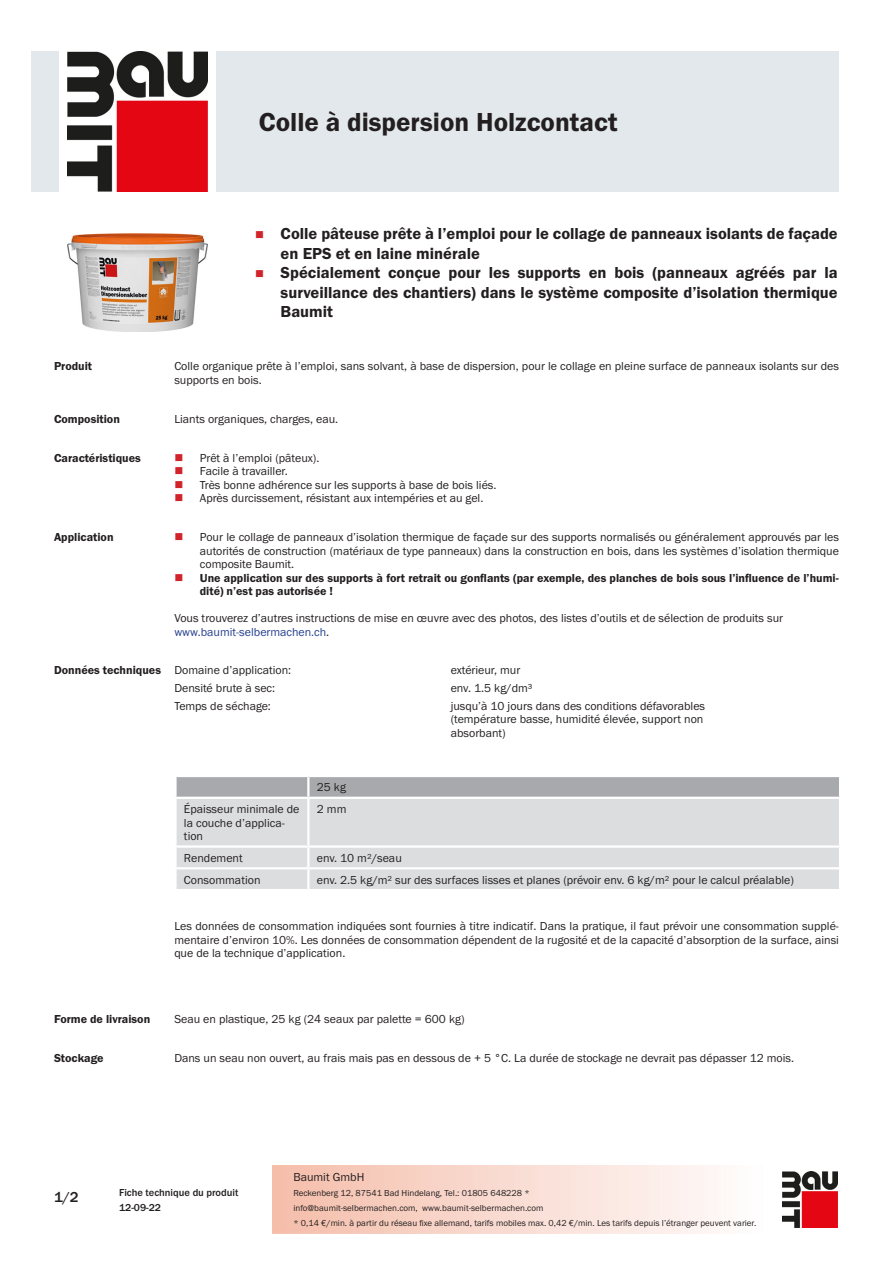
<style>
.page{position:relative;width:893px;height:1263px;background:#fff}
.page>*{position:absolute;margin:0;border:0;box-sizing:border-box;transform-origin:0 0}
.PDS_Produktname{font:27px "BM Franklin Gothic URW Dem";color:#231f20}
.t1{font:16.5px/19.5px "BM Franklin Gothic URW Dem";color:#231f20}
.t2{font:500 15px "BM Franklin Gothic URW";color:#231f20}
.PDS_Standard{font:12px/13.5px "BM Franklin Gothic URW Boo";color:#231f20;text-align:justify}
.PDS_Standard_linksbü{font:12px/13.5px "BM Franklin Gothic URW Boo";color:#231f20}
.PDS_Header{font:12px/13.5px "BM Franklin Gothic URW Dem";color:#231f20}
.PDS_Standard-2{font:12px "BM Franklin Gothic URW Boo";color:#253f8e}
.t3{font:500 10.5px/15px "BM Franklin Gothic URW";color:#231f20}
.t4{font:9px/15px "BM Franklin Gothic URW Boo";color:#231f20}
.s1{color:#231f20}
</style>
<div class="page">
<img style="left:782px;top:1171px;width:56px;height:56px">
<div style="left:32px;top:51px;width:27px;height:140px;background:#e2e8eb"></div>
<img style="left:68px;top:51px;width:139px;height:140px">
<div style="left:216px;top:51px;width:623px;height:140px;background:#e2e8eb"></div>
<img style="left:68px;top:233px;width:140px;height:99px">
<svg style="left:177px;top:777px;width:662px;height:20px;background:#aaabae"></svg>
<div style="left:177px;top:799px;width:662px;height:90px;background:#dcdddf"></div>
<hr style="left:307px;top:777px;width:2px;height:20px;background:#fff">
<hr style="left:307px;top:799px;width:2px;height:46px;background:#fff">
<hr style="left:174px;top:845px;width:134px;height:3px;background:#fff">
<hr style="left:308px;top:845px;width:533px;height:3px;background:#fff">
<svg style="left:307px;top:848px;width:2px;height:19px"></svg>
<hr style="left:174px;top:867px;width:134px;height:2px;background:#fff">
<hr style="left:308px;top:867px;width:533px;height:2px;background:#fff">
<hr style="left:307px;top:869px;width:2px;height:20px;background:#fff">
<p class="PDS_Produktname" style="left:259px;top:106px;width:360px">Colle à dispersion Holzcontact</p>
<p class="t1" style="left:281px;top:224px;width:559px">Colle pâteuse prête à l’emploi pour le collage de panneaux isolants de façade en EPS et en laine minérale</p>
<p class="t1" style="left:281px;top:263px;width:559px;text-align:justify">Spécialement conçue pour les supports en bois (panneaux agréés par la surveillance des chantiers) dans le système composite d’isolation thermique Baumit</p>
<p class="PDS_Header" style="left:54px;top:360px;width:40px">Produit</p>
<p class="PDS_Standard" style="left:174px;top:360px;width:666px">Colle organique prête à l’emploi, sans solvant, à base de dispersion, pour le collage en pleine surface de panneaux isolants sur des supports en bois.</p>
<p class="PDS_Header" style="left:54px;top:412px;width:67px">Composition</p>
<p class="PDS_Standard" style="left:174px;top:412px;width:165px">Liants organiques, charges, eau.</p>
<p class="PDS_Header" style="left:54px;top:451px;width:88px">Caractéristiques</p>
<p class="PDS_Standard" style="left:200px;top:451px;width:121px">Prêt à l’emploi (pâteux).</p>
<p class="PDS_Standard" style="left:200px;top:465px;width:90px">Facile à travailler.</p>
<p class="PDS_Standard" style="left:200px;top:478px;width:298px">Très bonne adhérence sur les supports à base de bois liés.</p>
<p class="PDS_Standard" style="left:200px;top:492px;width:285px">Après durcissement, résistant aux intempéries et au gel.</p>
<p class="PDS_Header" style="left:54px;top:530px;width:61px">Application</p>
<p class="PDS_Standard" style="left:200px;top:530px;width:641px">Pour le collage de panneaux d’isolation thermique de façade sur des supports normalisés ou généralement approuvés par les autorités de construction (matériaux de type panneaux) dans la construction en bois, dans les systèmes d’isolation thermique composite Baumit.</p>
<p class="PDS_Header" style="left:200px;top:571px;width:641px">Une application sur des supports à fort retrait ou gonflants (par exemple, des planches de bois sous l’influence de l’humi&shy;dité) n’est pas autorisée !</p>
<p class="PDS_Standard" style="left:174px;top:611px;width:610px">Vous trouverez d’autres instructions de mise en œuvre avec des photos, des listes d’outils et de sélection de produits sur</p>
<p class="PDS_Standard-2" style="left:174px;top:624px;width:156px">www.baumit-selbermachen.ch<span class="s1">.</span></p>
<p class="PDS_Header" style="left:54px;top:664px;width:109px">Données techniques</p>
<p class="PDS_Standard_linksbü" style="left:174px;top:664px;width:118px">Domaine d’application:</p>
<p class="PDS_Standard_linksbü" style="left:451px;top:664px;width:71px">extérieur, mur</p>
<p class="PDS_Standard_linksbü" style="left:174px;top:681px;width:102px">Densité brute à sec:</p>
<p class="PDS_Standard_linksbü" style="left:451px;top:681px;width:83px">env. 1.5 kg/dm³</p>
<p class="PDS_Standard_linksbü" style="left:174px;top:699px;width:98px">Temps de séchage:</p>
<p class="PDS_Standard_linksbü" style="left:451px;top:699px;width:256px">jusqu’à 10 jours dans des conditions défavorables (température basse, humidité élevée, support non absorbant)</p>
<p class="PDS_Standard_linksbü" style="left:317px;top:781px;width:31px">25 kg</p>
<p class="PDS_Standard_linksbü" style="left:184px;top:802px;width:117px">Épaisseur minimale de la couche d’applica&shy;tion</p>
<p class="PDS_Standard_linksbü" style="left:317px;top:802px;width:31px">2 mm</p>
<p class="PDS_Standard_linksbü" style="left:184px;top:851px;width:60px">Rendement</p>
<p class="PDS_Standard_linksbü" style="left:317px;top:851px;width:86px">env. 10 m²/seau</p>
<p class="PDS_Standard_linksbü" style="left:184px;top:873px;width:78px">Consommation</p>
<p class="PDS_Standard_linksbü" style="left:317px;top:873px;width:479px">env. 2.5 kg/m² sur des surfaces lisses et planes (prévoir env. 6 kg/m² pour le calcul préalable)</p>
<p class="PDS_Standard" style="left:174px;top:919px;width:666px">Les données de consommation indiquées sont fournies à titre indicatif. Dans la pratique, il faut prévoir une consommation supplé&shy;mentaire d’environ 10%. Les données de consommation dépendent de la rugosité et de la capacité d’absorption de la surface, ainsi que de la technique d’application.</p>
<p class="PDS_Header" style="left:54px;top:1012px;width:98px">Forme de livraison</p>
<p class="PDS_Standard" style="left:174px;top:1012px;width:292px">Seau en plastique, 25 kg (24 seaux par palette = 600 kg)</p>
<p class="PDS_Header" style="left:54px;top:1051px;width:51px">Stockage</p>
<p class="PDS_Standard" style="left:174px;top:1051px;width:621px">Dans un seau non ouvert, au frais mais pas en dessous de + 5 °C. La durée de stockage ne devrait pas dépasser 12 mois.</p>
<p class="t2" style="left:54px;top:1188px;width:26px">1/2</p>
<p class="t3" style="left:119px;top:1185px;width:121px">Fiche technique du produit<br>12-09-22</p>
<p class="PDS_Standard" style="left:293px;top:1170px;width:73px">Baumit GmbH</p>
<p class="t4" style="left:293px;top:1186px;width:464px">Reckenberg 12, 87541 Bad Hindelang, Tel.: 01805 648228 *<br>info@baumit-selbermachen.com, www.baumit-selbermachen.com<br>* 0,14 €/min. à partir du réseau fixe allemand, tarifs mobiles max. 0,42 €/min. Les tarifs depuis l’étranger peuvent varier.</p>
</div>
